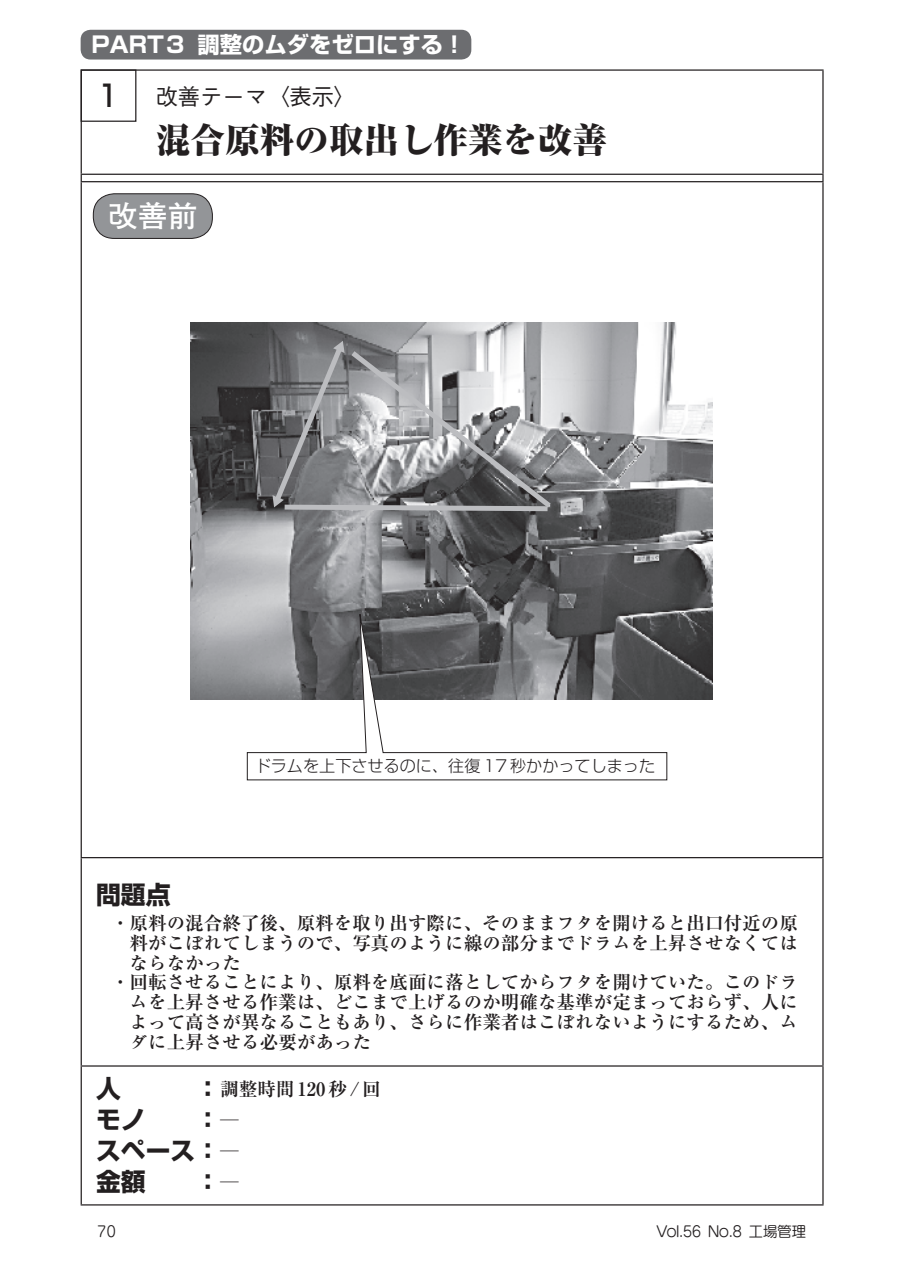
<style>
.page{position:relative;width:903px;height:1275px;background:#fff}
.page>*{position:absolute;margin:0;border:0;box-sizing:border-box;transform-origin:0 0}
.見出し{font:800 expanded 34.65px "Ryumin Pro";color:#231f20}
.基000本文{font:700 29.75px "Futo Go B101 Pr 6";color:#fff}
.基000本文-2{font:500 29.75px "Shin Go Pro";color:#231f20}
.明朝_15Q_25H{font:700 24.85px "Shin Go Pro";color:#231f20}
.明朝_15Q_19H{font:700 24.85px "Shin Go Pro";color:#231f20}
.明朝_18Q{font:700 22.4px "Shin Go Pro";color:#fff}
.明朝_18Q-2{font:500 22.4px "Gothic BBB Pro";color:#231f20}
.明朝_15Q_19H-2{font:18.55px/19.8px "Ryumin Std Bold KS";color:#231f20;text-align:justify}
.明朝_15Q_25H-2{font:700 18.55px "Ryumin Pr 6";color:#231f20}
.t1{font:300 16.1px "Shin Go Pro";color:#231f20}
.基999柱{font:14.88px "Seurat Pro M";letter-spacing:-.05em;color:#231f20}
.基999ノンブル{font:14.88px "Seurat Pro M";color:#231f20}
.s1{font-family:"Gothic BBB Pr 6"}
.s2{font-family:"Ryumin Pro";font-weight:700}
.s3{font-family:"Ryumin Pr 6";font-weight:700}
.s4{font-family:"Shin Go Pro";font-size:24.85px}
.s5{font-family:"Ryumin Pro"}
.s6{font-family:"Tsuku Min Pro B";font-weight:400}
.s7{font-family:"Ryumin Pr 6";font-size:18.55px}
</style>
<div class="page">
<hr style="left:81px;top:69px;width:742px;height:2px;background:#231f20">
<hr style="left:81px;top:71px;width:1px;height:103px;background:#231f20">
<hr style="left:822px;top:71px;width:1px;height:103px;background:#231f20">
<hr style="left:81px;top:174px;width:742px;height:1px;background:#231f20">
<hr style="left:81px;top:181px;width:742px;height:1px;background:#231f20">
<hr style="left:81px;top:182px;width:1px;height:675px;background:#231f20">
<hr style="left:822px;top:182px;width:1px;height:675px;background:#231f20">
<hr style="left:81px;top:857px;width:742px;height:1px;background:#231f20">
<hr style="left:81px;top:858px;width:1px;height:207px;background:#231f20">
<hr style="left:822px;top:858px;width:1px;height:207px;background:#231f20">
<hr style="left:81px;top:1065px;width:742px;height:2px;background:#231f20">
<hr style="left:81px;top:1067px;width:1px;height:137px;background:#231f20">
<hr style="left:822px;top:1067px;width:1px;height:137px;background:#231f20">
<hr style="left:81px;top:1204px;width:742px;height:1px;background:#231f20">
<div style="left:81px;top:69px;width:55px;height:53px;border:1px solid #231f20"></div>
<div style="left:93px;top:194px;width:119px;height:44px;background:#939598;border-radius:21px"></div>
<div style="left:93px;top:193px;width:120px;height:46px;border:1px solid #231f20;border-radius:21px"></div>
<div style="left:81px;top:30px;width:390px;height:30px;background:#6c6d70;border-radius:10px"></div>
<img style="left:191px;top:322px;width:521px;height:377px">
<svg style="left:271px;top:341px;width:285px;height:173px"></svg>
<svg style="left:247px;top:606px;width:420px;height:174px"></svg>
<p class="明朝_18Q" style="left:91px;top:27px;width:376px">PART３調整のムダをゼロにする！</p>
<p class="基000本文-2" style="left:101px;top:71px;width:16px">１</p>
<p class="明朝_18Q-2" style="left:156px;top:78px;width:202px"><span class="s1">改善</span>テーマ〈<span class="s1">表示</span>〉</p>
<p class="見出し" style="left:156px;top:112px;width:453px">混合原料の取出し作業を改善</p>
<p class="基000本文" style="left:108px;top:192px;width:91px">改善前</p>
<p class="t1" style="left:255px;top:752px;width:402px">ドラムを上下させるのに、往復 17 秒かかってしまった</p>
<p class="明朝_15Q_19H" style="left:96px;top:875px;width:76px">問題点</p>
<p class="明朝_15Q_19H-2" style="left:130px;top:911px;width:670px;text-indent:-19px"><span class="s2">・</span><span class="s3">原料</span>の<span class="s3">混合終了後</span><span class="s2">、</span><span class="s3">原料</span>を<span class="s3">取</span>り<span class="s3">出</span>す<span class="s3">際</span>に<span class="s2">、</span>そのままフタを<span class="s3">開</span>けると<span class="s3">出口付近</span>の<span class="s3">原料</span>がこぼれてしまうので<span class="s2">、</span><span class="s3">写真</span>のように<span class="s3">線</span>の<span class="s3">部分</span>までドラムを<span class="s3">上昇</span>させなくてはならなかった</p>
<p class="明朝_15Q_19H-2" style="left:130px;top:971px;width:670px;text-indent:-19px"><span class="s2">・</span><span class="s3">回転</span>させることにより<span class="s2">、</span><span class="s3">原料</span>を<span class="s3">底面</span>に<span class="s3">落</span>としてからフタを<span class="s3">開</span>けていた<span class="s2">。</span>このドラムを<span class="s3">上昇</span>させる<span class="s3">作業</span>は<span class="s2">、</span>どこまで<span class="s3">上</span>げるのか<span class="s3">明確</span>な<span class="s3">基準</span>が<span class="s3">定</span>まっておらず<span class="s2">、</span><span class="s3">人</span>によって<span class="s3">高</span>さが<span class="s3">異</span>なることもあり<span class="s2">、</span>さらに<span class="s3">作業者</span>はこぼれないようにするため<span class="s2">、</span>ムダに<span class="s3">上昇</span>させる<span class="s3">必要</span>があった</p>
<p class="明朝_15Q_25H" style="left:96px;top:1069px;width:26px">人</p>
<p class="明朝_15Q_25H-2" style="left:195px;top:1074px;width:187px"><span class="s4">：</span>調整時間 <span class="s5">120</span>秒 <span class="s6">/</span> 回</p>
<p class="明朝_15Q_25H" style="left:96px;top:1100px;width:51px">モノ</p>
<p class="明朝_15Q_25H" style="left:195px;top:1100px;width:45px">：<span class="s7">─</span></p>
<p class="明朝_15Q_25H" style="left:96px;top:1131px;width:144px">スペース：<span class="s7">─</span></p>
<p class="明朝_15Q_25H" style="left:96px;top:1162px;width:51px">金額</p>
<p class="明朝_15Q_25H" style="left:195px;top:1162px;width:45px">：<span class="s7">─</span></p>
<p class="基999ノンブル" style="left:97px;top:1222px;width:21px">70</p>
<p class="基999柱" style="left:657px;top:1222px;width:151px">Vol.56 No.8 工場管理</p>
</div>
